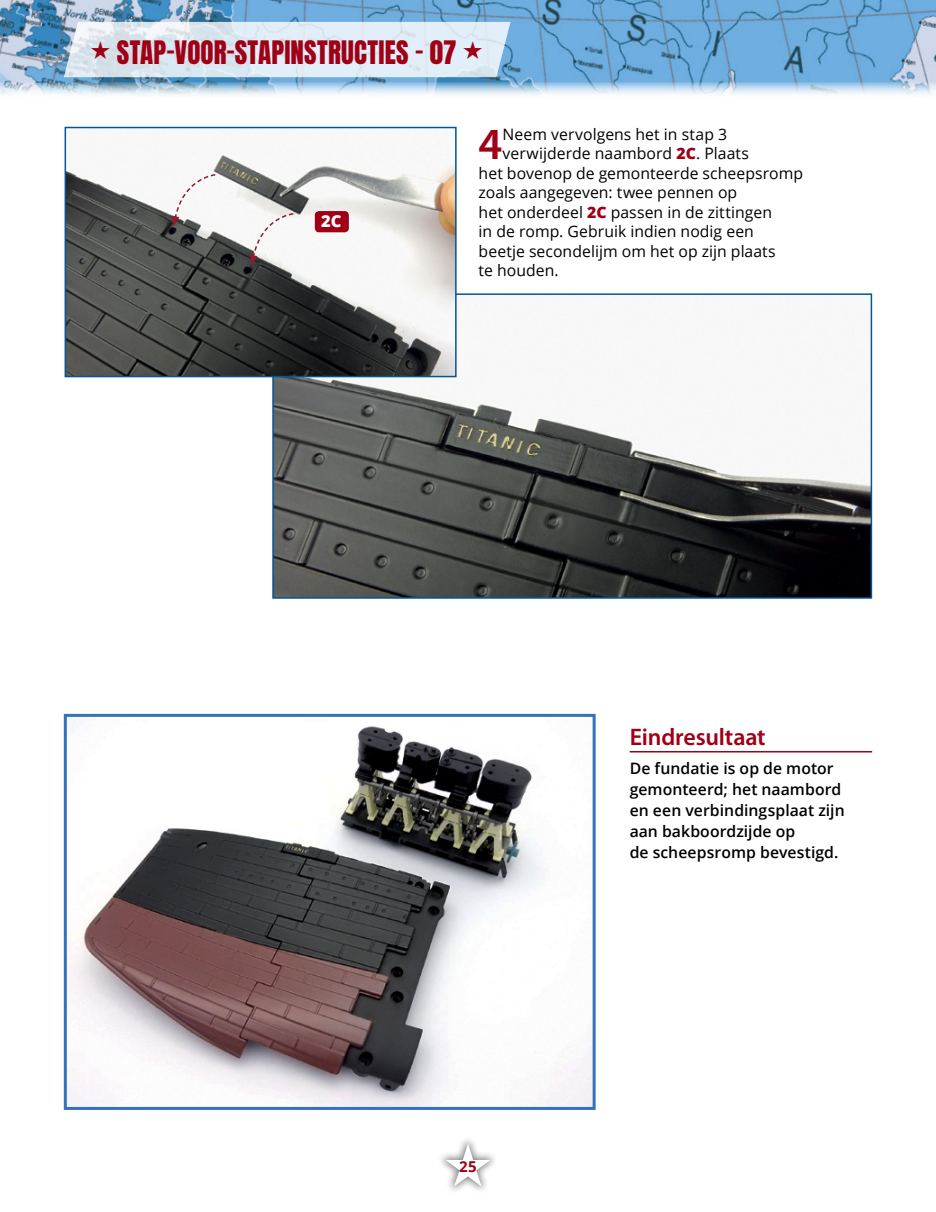
<style>
.page{position:relative;width:936px;height:1212px;background:#fff}
.page>*{position:absolute;margin:0;border:0;box-sizing:border-box;transform-origin:0 0}
.t1{font:600 44.7px "Myriad Pro";color:#a00016}
.t2{font:27px "Anton";letter-spacing:.01em;color:#a00016}
.t3{font:600 24px "Myriad Pro";letter-spacing:-.01em;color:#a00016}
.t4{font:800 16.5px "Open Sans";color:#fff}
.t5{font:15.75px "Open Sans";letter-spacing:.005em;color:#000}
.t6{font:600 15.75px/21px "Open Sans";letter-spacing:.005em;color:#000}
.t7{font:700 15px "Open Sans";color:#a00016}
.s1{font-weight:800;color:#a00016}
.s2{color:#fff}
</style>
<div class="page">
<hr style="left:629px;top:751px;width:243px;height:1px;background:#a00016">
<img style="left:68px;top:718px;width:523px;height:388px">
<div style="left:64px;top:714px;width:531px;height:396px;border:3px solid #3472bc"></div>
<img style="left:275px;top:296px;width:594px;height:300px">
<div style="left:272px;top:293px;width:600px;height:306px;border:2px solid #005697"></div>
<img style="left:68px;top:154px;width:385px;height:220px">
<div style="left:65px;top:127px;width:391px;height:250px;border:2px solid #005697"></div>
<div style="left:315px;top:211px;width:34px;height:21px;background:#a00016;border-radius:4px"></div>
<svg style="left:172px;top:173px;width:45px;height:54px"></svg>
<svg style="left:250px;top:212px;width:45px;height:54px"></svg>
<div style="left:437px;top:1134px;width:62px;height:60px;background:#000;opacity:.5"></div>
<img style="left:0;top:0;width:935px;height:95px">
<svg style="left:64px;top:22px;width:446px;height:55px;background:#dbe7f1"></svg>
<h2 class="t2" style="left:90px;top:39px;width:394px">• STAP-VOOR-STAPINSTRUCTIES – 07 •</h2>
<p class="t4" style="left:321px;top:208px;width:22px">2C</p>
<h1 class="t1" style="left:478px;top:119px;width:25px">4</h1>
<p class="t5" style="left:502px;top:123px;width:226px">Neem vervolgens het in stap 3</p>
<p class="t5" style="left:502px;top:143px;width:248px">verwijderde naambord <span class="s1">2C</span>. Plaats</p>
<p class="t5" style="left:478px;top:162px;width:326px">het bovenop de gemonteerde scheepsromp</p>
<p class="t5" style="left:478px;top:182px;width:260px">zoals aangegeven: twee pennen op</p>
<p class="t5" style="left:478px;top:201px;width:295px">het onderdeel <span class="s1">2C</span> passen in de zittingen</p>
<p class="t5" style="left:478px;top:221px;width:277px">in de romp. Gebruik indien nodig een</p>
<p class="t5" style="left:478px;top:240px;width:298px">beetje secondelijm om het op zijn plaats</p>
<p class="t5" style="left:478px;top:260px;width:82px">te houden.</p>
<p class="t7" style="left:443px;top:1155px;width:50px"><span class="s2">•</span>2 5</p>
<h3 class="t3" style="left:629px;top:723px;width:137px">Eindresultaat</h3>
<p class="t6" style="left:629px;top:757px;width:216px">De fundatie is op de motor gemonteerd; het naambord en een verbindingsplaat zijn aan bakboordzijde op<br>de scheepsromp bevestigd.</p>
</div>
